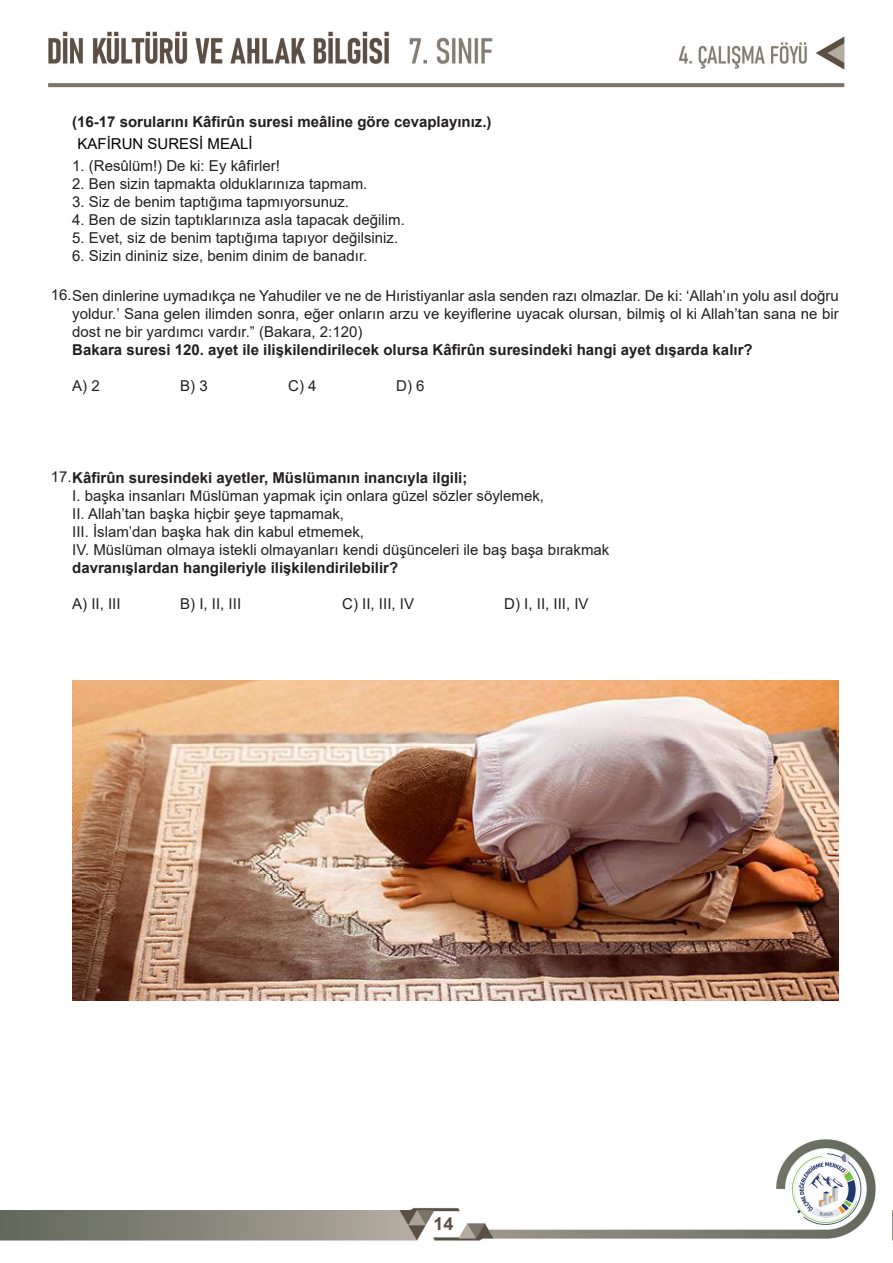
<style>
.page{position:relative;width:893px;height:1263px;background:#fff}
.page>*{position:absolute;margin:0;border:0;box-sizing:border-box;transform-origin:0 0}
.t1{font:700 18px "Arial";color:#5c5045}
.t2{font:15px/18px "Arial";color:#231f20;text-align:justify}
.t3{font:700 15px "Arial";color:#231f20}
.t4{font:15px "Arial";color:#000}
.s1{font-weight:400}
</style>
<div class="page">
<img style="left:0;top:31px;width:893px;height:1210px">
<img style="left:72px;top:680px;width:767px;height:320px">
<p class="t3" style="left:72px;top:111px;width:421px">(16-17 sorularını Kâfirûn suresi meâline göre cevaplayınız.)</p>
<p class="t2" style="left:72px;top:157px;width:209px">1. (Resûlüm!) De ki: Ey kâfirler!</p>
<p class="t2" style="left:72px;top:175px;width:297px">2. Ben sizin tapmakta olduklarınıza tapmam.</p>
<p class="t2" style="left:72px;top:193px;width:278px">3. Siz de benim taptığıma tapmıyorsunuz.</p>
<p class="t2" style="left:72px;top:211px;width:334px">4. Ben de sizin taptıklarınıza asla tapacak değilim.</p>
<p class="t2" style="left:72px;top:229px;width:327px">5. Evet, siz de benim taptığıma tapıyor değilsiniz.</p>
<p class="t2" style="left:72px;top:247px;width:297px">6. Sizin dininiz size, benim dinim de banadır.</p>
<p class="t2" style="left:72px;top:287px;width:768px;text-indent:-21px">16.Sen dinlerine uymadıkça ne Yahudiler ve ne de Hıristiyanlar asla senden razı olmazlar. De ki: ‘Allah’ın yolu asıl doğru yoldur.’ Sana gelen ilimden sonra, eğer onların arzu ve keyiflerine uyacak olursan, bilmiş ol ki Allah’tan sana ne bir dost ne bir yardımcı vardır.” (Bakara, 2:120)</p>
<p class="t3" style="left:72px;top:339px;width:682px">Bakara suresi 120. ayet ile ilişkilendirilecek olursa Kâfirûn suresindeki hangi ayet dışarda kalır?</p>
<p class="t2" style="left:72px;top:377px;width:29px">A) 2</p>
<p class="t2" style="left:180px;top:377px;width:29px">B) 3</p>
<p class="t2" style="left:288px;top:377px;width:30px">C) 4</p>
<p class="t2" style="left:396px;top:377px;width:30px">D) 6</p>
<p class="t4" style="left:78px;top:134px;width:177px">KAFİRUN SURESİ MEALİ</p>
<p class="t3" style="left:51px;top:467px;width:418px"><span class="s1">17.</span>Kâfirûn suresindeki ayetler, Müslümanın inancıyla ilgili;</p>
<p class="t2" style="left:72px;top:487px;width:473px">I. başka insanları Müslüman yapmak için onlara güzel sözler söylemek,</p>
<p class="t2" style="left:72px;top:505px;width:273px">II. Allah’tan başka hiçbir şeye tapmamak,</p>
<p class="t2" style="left:72px;top:523px;width:293px">III. İslam’dan başka hak din kabul etmemek,</p>
<p class="t2" style="left:72px;top:541px;width:539px">IV. Müslüman olmaya istekli olmayanları kendi düşünceleri ile baş başa bırakmak</p>
<p class="t3" style="left:72px;top:557px;width:327px">davranışlardan hangileriyle ilişkilendirilebilir?</p>
<p class="t2" style="left:72px;top:595px;width:50px">A) II, III</p>
<p class="t2" style="left:180px;top:595px;width:62px">B) I, II, III</p>
<p class="t2" style="left:342px;top:595px;width:73px">C) II, III, IV</p>
<p class="t2" style="left:504px;top:595px;width:86px">D) I, II, III, IV</p>
<p class="t1" style="left:434px;top:1211px;width:22px">14</p>
</div>
